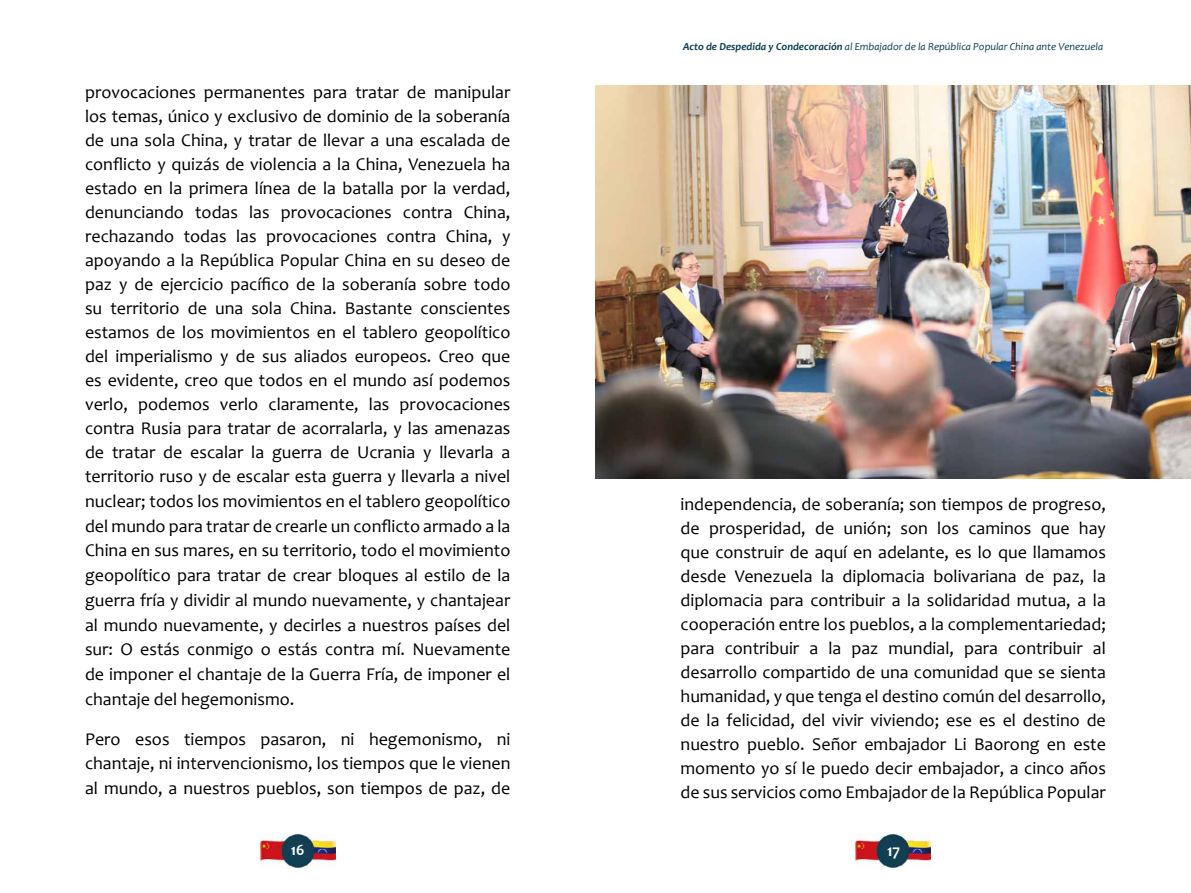
<style>
.page{position:relative;width:1191px;height:893px;background:#fff}
.page>*{position:absolute;margin:0;border:0;box-sizing:border-box;transform-origin:0 0}
.t1{font:18px/24.3px "Candara";color:#000;text-align:justify}
.t2{font:700 16.5px "Candara";color:#fff}
.t3{font:700 15.75px "Candara";color:#fff}
.t4{font:italic 10.8px "Candara";color:#0a3e51}
.s1{font-weight:700}
</style>
<div class="page">
<img style="left:856px;top:833px;width:74px;height:35px">
<img style="left:260px;top:833px;width:75px;height:35px">
<img style="left:595px;top:85px;width:596px;height:393px">
<p class="t1" style="left:85px;top:80px;width:427px">provocaciones permanentes para tratar de manipular los temas, único y exclusivo de dominio de la soberanía de una sola China, y tratar de llevar a una escalada de conflicto y quizás de violencia a la China, Venezuela ha estado en la primera línea de la batalla por la verdad, denunciando todas las provocaciones contra China, rechazando todas las provocaciones contra China, y apoyando a la República Popular China en su deseo de paz y de ejercicio pacífico de la soberanía sobre todo su territorio de una sola China. Bastante conscientes estamos de los movimientos en el tablero geopolítico del imperialismo y de sus aliados europeos. Creo que es evidente, creo que todos en el mundo así podemos verlo, podemos verlo claramente, las provocaciones contra Rusia para tratar de acorralarla, y las amenazas de tratar de escalar la guerra de Ucrania y llevarla a territorio ruso y de escalar esta guerra y llevarla a nivel nuclear; todos los movimientos en el tablero geopolítico del mundo para tratar de crearle un conflicto armado a la China en sus mares, en su territorio, todo el movimiento geopolítico para tratar de crear bloques al estilo de la guerra fría y dividir al mundo nuevamente, y chantajear al mundo nuevamente, y decirles a nuestros países del sur: O estás conmigo o estás contra mí. Nuevamente de imponer el chantaje de la Guerra Fría, de imponer el chantaje del hegemonismo.</p>
<p class="t1" style="left:85px;top:726px;width:427px;line-height:24.8px">Pero esos tiempos pasaron, ni hegemonismo, ni chantaje, ni intervencionismo, los tiempos que le vienen al mundo, a nuestros pueblos, son tiempos de paz, de</p>
<p class="t4" style="left:683px;top:40px;width:421px"><span class="s1">Acto de Despedida y Condecoración</span> al Embajador de la República Popular China ante Venezuela</p>
<p class="t1" style="left:680px;top:492px;width:427px">independencia, de soberanía; son tiempos de progreso, de prosperidad, de unión; son los caminos que hay que construir de aquí en adelante, es lo que llamamos desde Venezuela la diplomacia bolivariana de paz, la diplomacia para contribuir a la solidaridad mutua, a la cooperación entre los pueblos, a la complementariedad; para contribuir a la paz mundial, para contribuir al desarrollo compartido de una comunidad que se sienta humanidad, y que tenga el destino común del desarrollo, de la felicidad, del vivir viviendo; ese es el destino de nuestro pueblo. Señor embajador Li Baorong en este momento yo sí le puedo decir embajador, a cinco años de sus servicios como Embajador de la República Popular</p>
<p class="t3" style="left:291px;top:840px;width:15px">16</p>
<p class="t2" style="left:887px;top:840px;width:15px">17</p>
</div>
